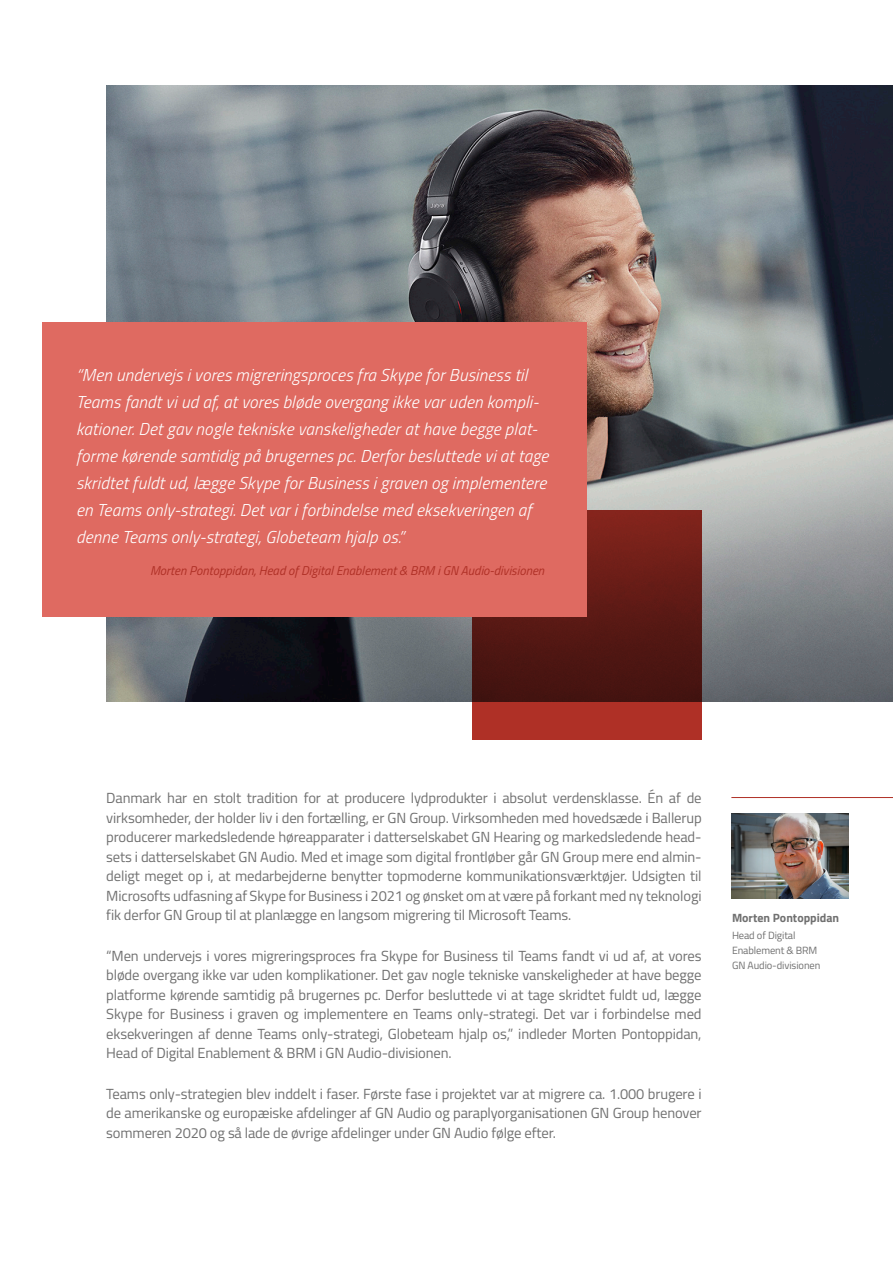
<style>
.page{position:relative;width:893px;height:1263px;background:#fff}
.page>*{position:absolute;margin:0;border:0;box-sizing:border-box;transform-origin:0 0}
.t1{font:italic 300 17.25px/27px "Titillium Web";letter-spacing:.01em;color:#fff}
.t2{font:14.7px/19.5px "Titillium Web";letter-spacing:-.01em;color:#707070;text-align:justify}
.t3{font:italic 12.75px "Titillium Web";color:#af3026}
.t4{font:700 12px "Titillium Web";color:#707070}
.t5{font:10.5px/15px "Titillium Web";letter-spacing:-.01em;color:#707070}
</style>
<div class="page">
<img style="left:106px;top:85px;width:787px;height:617px">
<svg style="left:472px;top:510px;width:230px;height:230px;background:#6c1e18"></svg>
<div style="left:43px;top:322px;width:544px;height:295px;background:#df6a61"></div>
<img style="left:731px;top:814px;width:118px;height:84px">
<hr style="left:731px;top:797px;width:162px;height:1px;background:#af3026">
<p class="t1" style="left:76px;top:361px;width:474px">“Men undervejs i vores migreringsproces fra Skype for Business til Teams fandt vi ud af, at vores bløde overgang ikke var uden kompli&shy;kationer. Det gav nogle tekniske vanskeligheder at have begge plat&shy;forme kørende samtidig på brugernes pc. Derfor besluttede vi at tage skridtet fuldt ud, lægge Skype for Business i graven og implementere en Teams only-strategi. Det var i forbindelse med eksekveringen af denne Teams only-strategi, Globeteam hjalp os.”</p>
<p class="t3" style="left:150px;top:561px;width:396px">Morten Pontoppidan, Head of Digital Enablement &amp; BRM i GN Audio-divisionen</p>
<p class="t2" style="left:106px;top:788px;width:597px">Danmark har en stolt tradition for at producere lydprodukter i absolut verdensklasse. Én af de virksomheder, der holder liv i den fortælling, er GN Group. Virksomheden med hovedsæde i Ballerup producerer markedsledende høreapparater i datterselskabet GN Hearing og markedsledende head&shy;sets i datterselskabet GN Audio. Med et image som digital frontløber går GN Group mere end almin&shy;deligt meget op i, at medarbejderne benytter topmoderne kommunikationsværktøjer. Udsigten til Microsofts udfasning af Skype for Business i 2021 og ønsket om at være på forkant med ny teknologi fik derfor GN Group til at planlægge en langsom migrering til Microsoft Teams.</p>
<p class="t2" style="left:106px;top:945px;width:597px">“Men undervejs i vores migreringsproces fra Skype for Business til Teams fandt vi ud af, at vores bløde overgang ikke var uden komplikationer. Det gav nogle tekniske vanskeligheder at have begge platforme kørende samtidig på brugernes pc. Derfor besluttede vi at tage skridtet fuldt ud, lægge Skype for Business i graven og implementere en Teams only-strategi. Det var i forbindelse med eksekveringen af denne Teams only-strategi, Globeteam hjalp os,” indleder Morten Pontoppidan, Head of Digital Enablement &amp; BRM i GN Audio-divisionen.</p>
<p class="t2" style="left:106px;top:1083px;width:597px">Teams only-strategien blev inddelt i faser. Første fase i projektet var at migrere ca. 1.000 brugere i de amerikanske og europæiske afdelinger af GN Audio og paraplyorganisationen GN Group henover sommeren 2020 og så lade de øvrige afdelinger under GN Audio følge efter.</p>
<p class="t4" style="left:732px;top:909px;width:109px">Morten Pontoppidan</p>
<p class="t5" style="left:732px;top:927px;width:90px">Head of Digital<br>Enablement &amp; BRM<br>GN Audio-divisionen</p>
</div>
